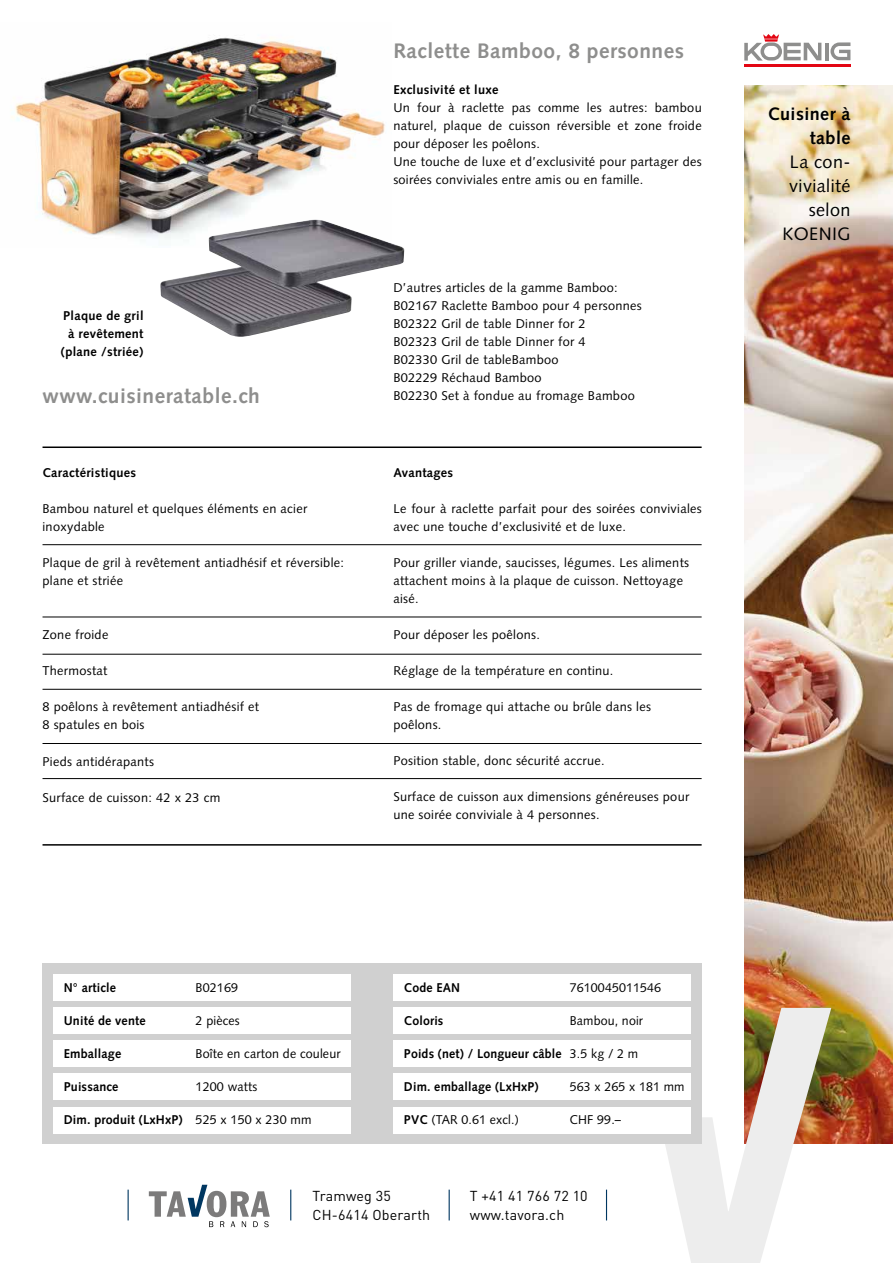
<style>
.page{position:relative;width:893px;height:1263px;background:#fff}
.page>*{position:absolute;margin:0;border:0;box-sizing:border-box;transform-origin:0 0}
.t1{font:700 21px "Syntax LT Std";letter-spacing:.025em;color:#8e8e8d}
.t2{font:18px/24px "Syntax LT Std";letter-spacing:.025em;color:#000;text-align:right}
.t3{font:700 18px/24px "Syntax LT Std";letter-spacing:.025em;color:#000;text-align:right}
.t4{font:14.25px "DIN Pro";letter-spacing:.01em;color:#000}
.t5{font:12.75px/18px "Syntax LT Std";letter-spacing:.025em;color:#000}
.t6{font:700 12.75px/18px "Syntax LT Std";letter-spacing:.015em;color:#000;text-align:center}
.s1{font-weight:400}
.s2{font-weight:700}
</style>
<div class="page">
<img style="left:744px;top:85px;width:149px;height:1059px">
<svg style="left:665px;top:1008px;width:166px;height:255px"></svg>
<hr style="left:128px;top:1189px;width:1px;height:31px;background:#003761">
<hr style="left:290px;top:1189px;width:1px;height:31px;background:#003761">
<hr style="left:449px;top:1189px;width:1px;height:31px;background:#003761">
<hr style="left:606px;top:1189px;width:1px;height:31px;background:#003761">
<svg style="left:149px;top:1185px;width:121px;height:42px"></svg>
<hr style="left:825px;top:43px;width:3px;height:17px;background:#8e8e8d">
<svg style="left:744px;top:34px;width:77px;height:27px"></svg>
<hr style="left:744px;top:64px;width:106px;height:3px;background:#e30613">
<svg style="left:830px;top:42px;width:20px;height:18px"></svg>
<div style="left:43px;top:963px;width:659px;height:181px;background:#d0d0d0"></div>
<div style="left:53px;top:974px;width:638px;height:26px;background:#fff"></div>
<div style="left:53px;top:1007px;width:638px;height:26px;background:#fff"></div>
<div style="left:53px;top:1040px;width:638px;height:26px;background:#fff"></div>
<div style="left:53px;top:1073px;width:638px;height:26px;background:#fff"></div>
<div style="left:53px;top:1107px;width:638px;height:26px;background:#fff"></div>
<div style="left:352px;top:964px;width:41px;height:179px;background:#d0d0d0"></div>
<hr style="left:43px;top:446px;width:659px;height:2px;background:#000">
<hr style="left:43px;top:844px;width:659px;height:2px;background:#000">
<hr style="left:43px;top:544px;width:659px;height:1px;background:#000">
<hr style="left:43px;top:617px;width:659px;height:1px;background:#000">
<hr style="left:43px;top:654px;width:659px;height:1px;background:#000">
<hr style="left:43px;top:743px;width:659px;height:1px;background:#000">
<hr style="left:43px;top:778px;width:659px;height:1px;background:#000">
<hr style="left:43px;top:689px;width:659px;height:1px;background:#000">
<img style="left:11px;top:37px;width:374px;height:201px">
<img style="left:160px;top:220px;width:244px;height:117px">
<p class="t6" style="left:61px;top:307px;width:84px">Plaque de gril à revêtement (plane /striée)</p>
<h1 class="t1" style="left:43px;top:383px;width:219px">www.cuisineratable.ch</h1>
<p class="t6" style="left:43px;top:464px;width:95px">Caractéristiques</p>
<p class="t5" style="left:43px;top:500px;width:266px">Bambou naturel et quelques éléments en acier inoxydable</p>
<p class="t5" style="left:43px;top:554px;width:303px">Plaque de gril à revêtement antiadhésif et réversible: plane et striée</p>
<p class="t5" style="left:43px;top:626px;width:67px">Zone froide</p>
<p class="t5" style="left:43px;top:662px;width:66px">Thermostat</p>
<p class="t5" style="left:43px;top:698px;width:218px">8 poêlons à revêtement antiadhésif et<br>8 spatules en bois</p>
<p class="t5" style="left:43px;top:752px;width:113px">Pieds antidérapants</p>
<p class="t5" style="left:43px;top:788px;width:179px">Surface de cuisson: 42 x 23 cm</p>
<h1 class="t1" style="left:393px;top:39px;width:292px">Raclette Bamboo, 8 personnes</h1>
<p class="t6" style="left:393px;top:81px;width:107px">Exclusivité et luxe</p>
<p class="t5" style="left:393px;top:99px;width:310px">Un four à raclette pas comme les autres: bambou naturel, plaque de cuisson réversible et zone froide pour déposer les poêlons.<br>Une touche de luxe et d’exclusivité pour partager des soirées conviviales entre amis ou en famille.</p>
<p class="t5" style="left:393px;top:279px;width:250px">D’autres articles de la gamme Bamboo:<br>B02167 Raclette Bamboo pour 4 personnes<br>B02322 Gril de table Dinner for 2<br>B02323 Gril de table Dinner for 4<br>B02330 Gril de tableBamboo<br>B02229 Réchaud Bamboo<br>B02230 Set à fondue au fromage Bamboo</p>
<p class="t6" style="left:393px;top:464px;width:61px">Avantages</p>
<p class="t5" style="left:393px;top:500px;width:310px">Le four à raclette parfait pour des soirées conviviales avec une touche d’exclusivité et de luxe.</p>
<p class="t5" style="left:393px;top:554px;width:297px">Pour griller viande, saucisses, légumes. Les aliments attachent moins à la plaque de cuisson. Nettoyage aisé.</p>
<p class="t5" style="left:393px;top:626px;width:148px">Pour déposer les poêlons.</p>
<p class="t5" style="left:393px;top:662px;width:222px">Réglage de la température en continu.</p>
<p class="t5" style="left:393px;top:698px;width:259px">Pas de fromage qui attache ou brûle dans les poêlons.</p>
<p class="t5" style="left:393px;top:752px;width:213px">Position stable, donc sécurité accrue.</p>
<p class="t5" style="left:393px;top:788px;width:297px">Surface de cuisson aux dimensions généreuses pour une soirée conviviale à 4 personnes.</p>
<p class="t6" style="left:64px;top:978px;width:54px">N° article</p>
<p class="t5" style="left:196px;top:978px;width:44px">B02169</p>
<p class="t6" style="left:64px;top:1011px;width:83px">Unité de vente</p>
<p class="t5" style="left:196px;top:1011px;width:46px">2 pièces</p>
<p class="t6" style="left:64px;top:1044px;width:59px">Emballage</p>
<p class="t5" style="left:196px;top:1044px;width:147px">Boîte en carton de couleur</p>
<p class="t6" style="left:64px;top:1077px;width:56px">Puissance</p>
<p class="t5" style="left:196px;top:1077px;width:63px">1200 watts</p>
<p class="t6" style="left:64px;top:1110px;width:249px">Dim. produit (LxHxP) <span class="s1">525 x 150 x 230 mm</span></p>
<p class="t6" style="left:404px;top:978px;width:58px">Code EAN</p>
<p class="t5" style="left:570px;top:978px;width:93px">7610045011546</p>
<p class="t6" style="left:404px;top:1011px;width:41px">Coloris</p>
<p class="t5" style="left:570px;top:1011px;width:75px">Bambou, noir</p>
<p class="t6" style="left:404px;top:1044px;width:236px">Poids (net) / Longueur câble <span class="s1">3.5 kg / 2 m</span></p>
<p class="t6" style="left:404px;top:1077px;width:136px">Dim. emballage (LxHxP)</p>
<p class="t5" style="left:570px;top:1077px;width:116px">563 x 265 x 181 mm</p>
<p class="t5" style="left:404px;top:1110px;width:116px"><span class="s2">PVC</span> (TAR 0.61 excl.)</p>
<p class="t5" style="left:570px;top:1110px;width:53px">CHF 99.–</p>
<p class="t4" style="left:313px;top:1184px;width:80px">Tramweg 35</p>
<p class="t4" style="left:470px;top:1184px;width:119px">T +41 41 766 72 10</p>
<p class="t4" style="left:313px;top:1204px;width:119px">CH-6414 Oberarth</p>
<p class="t4" style="left:470px;top:1204px;width:96px">www.tavora.ch</p>
<h2 class="t3" style="left:768px;top:102px;width:84px">Cuisiner à table</h2>
<h2 class="t2" style="left:782px;top:150px;width:70px">La con&shy;vivialité selon<br>KOENIG</h2>
</div>
